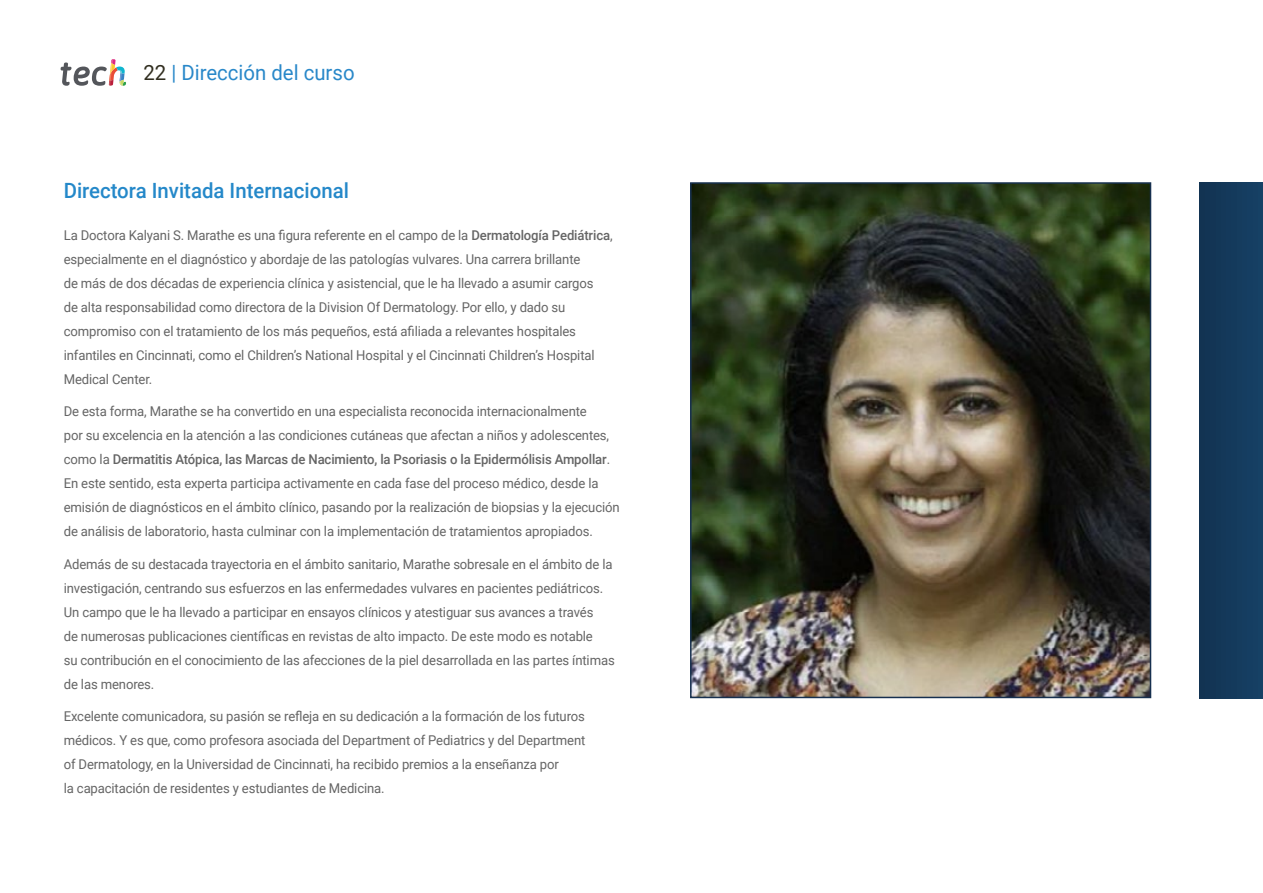
<style>
.page{position:relative;width:1263px;height:893px;background:#fff}
.page>*{position:absolute;margin:0;border:0;box-sizing:border-box;transform-origin:0 0}
.t1{font:500 21px "Roboto";color:#2488c9}
.t2{font:21px "Roboto";color:#2988c9}
.t3{font:13.5px/24px "Roboto";letter-spacing:-.01em;color:#656565}
.s1{color:#312e20}
.s2{font-weight:500}
</style>
<div class="page">
<svg style="left:61px;top:59px;width:65px;height:27px"></svg>
<div style="left:1199px;top:182px;width:64px;height:516px;background:#14395b"></div>
<img style="left:693px;top:185px;width:455px;height:510px">
<div style="left:690px;top:182px;width:461px;height:516px;border:2px solid #17304f"></div>
<h1 class="t2" style="left:144px;top:57px;width:213px"><span class="s1">22</span> | Dirección del curso</h1>
<h1 class="t1" style="left:64px;top:176px;width:287px">Directora Invitada Internacional</h1>
<p class="t3" style="left:64px;top:222px;width:550px">La Doctora Kalyani S. Marathe es una figura referente en el campo de la <span class="s2">Dermatología Pediátrica</span>, especialmente en el diagnóstico y abordaje de las patologías vulvares. Una carrera brillante<br>de más de dos décadas de experiencia clínica y asistencial, que le ha llevado a asumir cargos<br>de alta responsabilidad como directora de la Division Of Dermatology. Por ello, y dado su compromiso con el tratamiento de los más pequeños, está afiliada a relevantes hospitales infantiles en Cincinnati, como el Children’s National Hospital y el Cincinnati Children’s Hospital Medical Center.</p>
<p class="t3" style="left:64px;top:399px;width:557px">De esta forma, Marathe se ha convertido en una especialista reconocida internacionalmente<br>por su excelencia en la atención a las condiciones cutáneas que afectan a niños y adolescentes, como la <span class="s2">Dermatitis Atópica, las Marcas de Nacimiento, la Psoriasis o la Epidermólisis Ampollar</span>.<br>En este sentido, esta experta participa activamente en cada fase del proceso médico, desde la emisión de diagnósticos en el ámbito clínico, pasando por la realización de biopsias y la ejecución de análisis de laboratorio, hasta culminar con la implementación de tratamientos apropiados.</p>
<p class="t3" style="left:64px;top:551px;width:552px">Además de su destacada trayectoria en el ámbito sanitario, Marathe sobresale en el ámbito de la investigación, centrando sus esfuerzos en las enfermedades vulvares en pacientes pediátricos.<br>Un campo que le ha llevado a participar en ensayos clínicos y atestiguar sus avances a través<br>de numerosas publicaciones científicas en revistas de alto impacto. De este modo es notable<br>su contribución en el conocimiento de las afecciones de la piel desarrollada en las partes íntimas de las menores.</p>
<p class="t3" style="left:64px;top:704px;width:523px">Excelente comunicadora, su pasión se refleja en su dedicación a la formación de los futuros médicos. Y es que, como profesora asociada del Department of Pediatrics y del Department of Dermatology, en la Universidad de Cincinnati, ha recibido premios a la enseñanza por<br>la capacitación de residentes y estudiantes de Medicina.</p>
</div>
